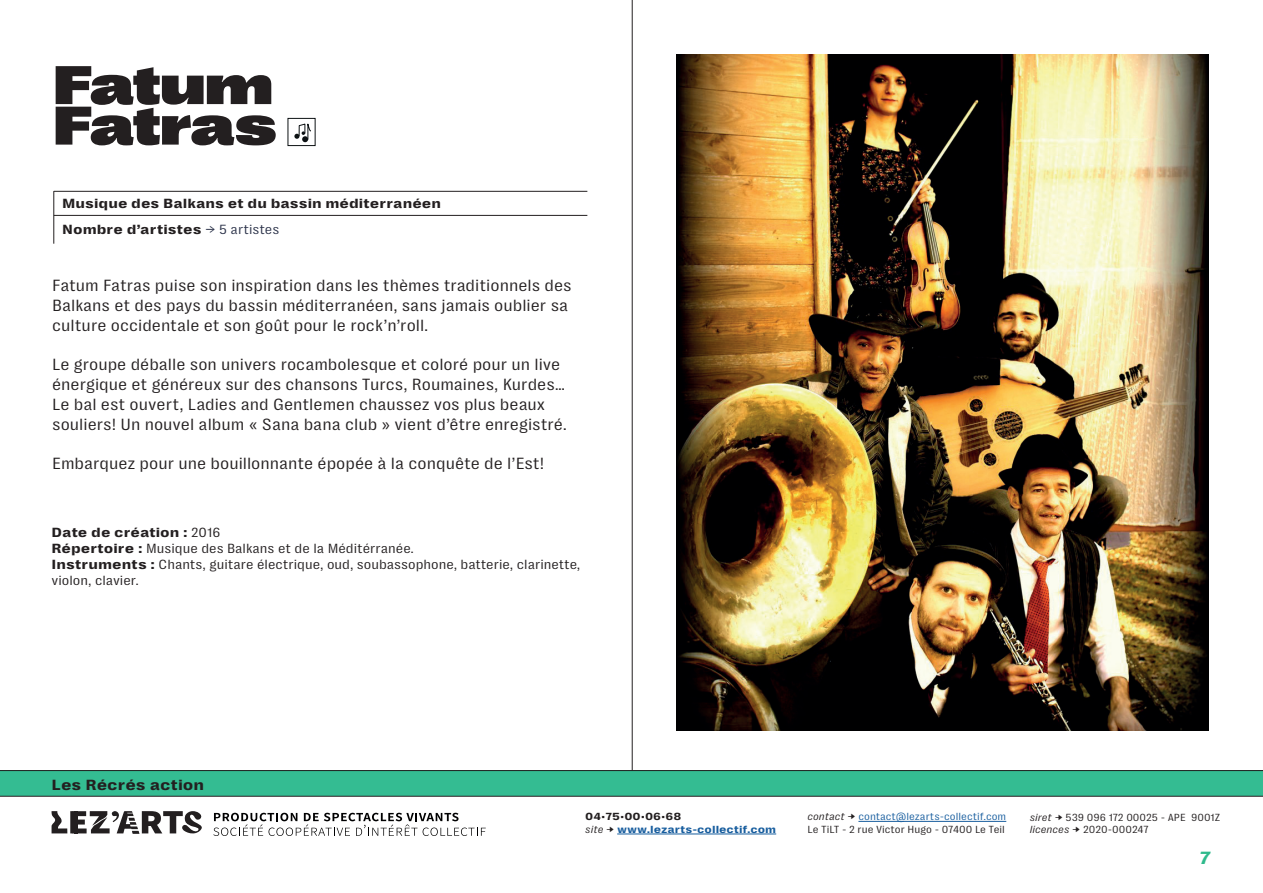
<style>
.page{position:relative;width:1263px;height:893px;background:#fff}
.page>*{position:absolute;margin:0;border:0;box-sizing:border-box;transform-origin:0 0}
.t1{font:900 55.5px/40.5px "PP Right Grotesk Spatial";letter-spacing:-.01em;color:#231f20}
.t2{font:italic 700 expanded 18px "PP Right Grotesk Text";color:#2fba8c}
.t3{font:16.5px/19.8px "PP Right Grotesk Text";color:#231f20}
.t4{font:700 expanded 15px "PP Right Grotesk Text";color:#231f20}
.t5{font:13.5px/16.2px "PP Right Grotesk Text";color:#231f20}
.t6{font:700 expanded 13.5px/25.8px "PP Right Grotesk Text";color:#231f20}
.t7{font:10.5px/12.6px "PP Right Grotesk Text";color:#231f20}
.t8{font:700 expanded 10.5px/12.6px "PP Right Grotesk Text";color:#175d9e}
.s1{font-weight:400;font-stretch:normal;color:#2c334a}
.s2{font-weight:700;font-stretch:expanded}
.s3{color:#231f20}
.s4{font-weight:400;font-style:italic;font-stretch:normal;color:#231f20}
.s5{font-weight:400;font-stretch:normal;color:#231f20}
.s6{font-style:italic}
.s7{color:#175d9e}
</style>
<div class="page">
<hr style="left:858px;top:821px;width:148px;height:1px;background:#175d9e">
<hr style="left:617px;top:834px;width:159px;height:1px;background:#175d9e">
<svg style="left:52px;top:811px;width:150px;height:23px"></svg>
<div style="left:0;top:770px;width:1263px;height:26px;background:#34bc92"></div>
<hr style="left:632px;top:0;width:1px;height:770px;background:#231f20">
<hr style="left:0;top:770px;width:1263px;height:1px;background:#231f20">
<hr style="left:0;top:796px;width:1263px;height:1px;background:#231f20">
<svg style="left:213px;top:813px;width:273px;height:23px"></svg>
<hr style="left:54px;top:215px;width:533px;height:1px;background:#231f20">
<hr style="left:54px;top:191px;width:533px;height:1px;background:#231f20">
<hr style="left:54px;top:191px;width:1px;height:53px;background:#231f20">
<img style="left:677px;top:54px;width:532px;height:676px">
<div style="left:288px;top:118px;width:27px;height:28px;border:1px solid #0d1214"></div>
<svg style="left:294px;top:124px;width:17px;height:18px"></svg>
<h1 class="t1" style="left:54px;top:66px;width:225px">Fatum<br>Fatras</h1>
<p class="t6" style="left:62px;top:191px;width:380px">Musique des Balkans et du bassin méditerranéen<br>Nombre d’artistes <span class="s1">→ 5 artistes</span></p>
<p class="t3" style="left:52px;top:276px;width:521px">Fatum Fatras puise son inspiration dans les thèmes traditionnels des<br>Balkans et des pays du bassin méditerranéen, sans jamais oublier sa culture occidentale et son goût pour le rock’n’roll.</p>
<p class="t3" style="left:52px;top:355px;width:516px">Le groupe déballe son univers rocambolesque et coloré pour un live énergique et généreux sur des chansons Turcs, Roumaines, Kurdes… Le bal est ouvert, Ladies and Gentlemen chaussez vos plus beaux souliers! Un nouvel album « Sana bana club » vient d’être enregistré.</p>
<p class="t3" style="left:52px;top:454px;width:494px">Embarquez pour une bouillonnante épopée à la conquête de l’Est!</p>
<p class="t5" style="left:52px;top:524px;width:530px"><span class="s2">Date de création :</span> 2016<br><span class="s2">Répertoire :</span> Musique des Balkans et de la Méditérranée.<br><span class="s2">Instruments :</span> Chants, guitare électrique, oud, soubassophone, batterie, clarinette, violon, clavier.</p>
<p class="t4" style="left:52px;top:776px;width:154px">Les Récrés action</p>
<p class="t8" style="left:585px;top:811px;width:192px"><span class="s3">04•75•00•06•68<br></span><span class="s4">site</span> <span class="s5">→</span> www.lezarts-collectif.com</p>
<p class="t7" style="left:807px;top:810px;width:200px"><span class="s6">contact</span> → <span class="s7">contact@lezarts-collectif.com<br></span>Le TiLT - 2 rue Victor Hugo - 07400 Le Teil</p>
<p class="t7" style="left:1030px;top:811px;width:192px"><span class="s6">siret</span> → 539 096 172 00025 - APE 9001Z <span class="s6">licences</span> → 2020-000247</p>
<p class="t2" style="left:1198px;top:848px;width:13px">7</p>
</div>
